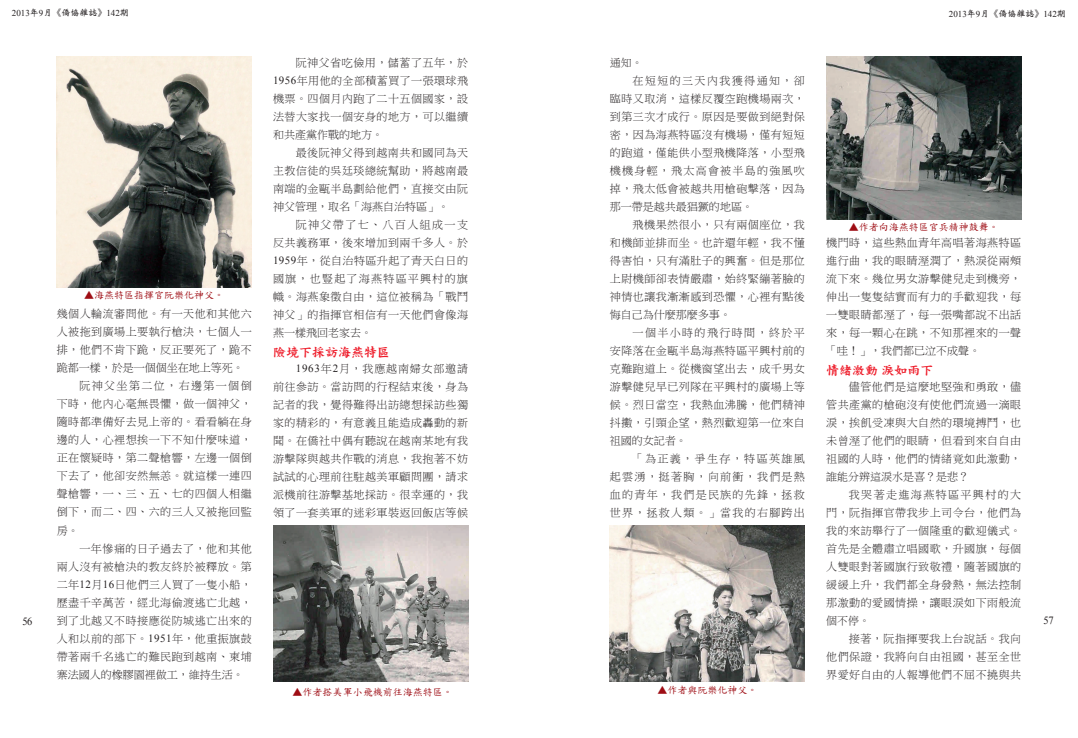
<style>
.page{position:relative;width:1078px;height:738px;background:#fff}
.page>*{position:absolute;margin:0;border:0;box-sizing:border-box;transform-origin:0 0}
.t1{font:13px "DF Kai XB HK BF";color:#ee1b29}
.t2{font:11px/18px "P Ming Li U";letter-spacing:.045em;color:#231f20;text-align:justify}
.t3{font:11px "P Ming Li U";letter-spacing:.115em;color:#231f20}
.t4{font:11px "P Ming Li U";color:#231f20}
.t5{font:11px "P Ming Li U";letter-spacing:.125em;color:#231f20}
.t6{font:11px "Times New Roman";color:#231f20;scale:.95 1}
.t7{font:10px "DF Kai Shu SB Estd BF";color:#9e0d14}
.t8{font:700 9px "Wei Bei";color:#231f20}
.s1{font-family:"Times New Roman";font-weight:400}
.s2{font-family:"Times New Roman"}
</style>
<div class="page">
<img style="left:57px;top:57px;width:195px;height:230px">
<img style="left:273px;top:525px;width:195px;height:155px">
<img style="left:826px;top:57px;width:194px;height:163px">
<img style="left:609px;top:525px;width:195px;height:155px">
<p class="t8" style="left:12px;top:8px;width:119px"><span class="s1">2013</span>年<span class="s1">9</span>月《僑協雜誌》<span class="s1">142</span>期</p>
<p class="t8" style="left:948px;top:9px;width:118px"><span class="s1">2013</span>年<span class="s1">9</span>月《僑協雜誌》<span class="s1">142</span>期</p>
<p class="t2" style="left:273px;top:53px;width:196px;text-indent:23px">阮神父省吃儉用，儲蓄了五年，於<span class="s2">1956</span>年用他的全部積蓄買了一張環球飛機票。四個月內跑了二十五個國家，設法替大家找一個安身的地方，可以繼續和共產黨作戰的地方。</p>
<p class="t2" style="left:273px;top:143px;width:196px;text-indent:23px">最後阮神父得到越南共和國同為天主教信徒的吳廷琰總統幫助，將越南最南端的金甌半島劃給他們，直接交由阮神父管理，取名「海燕自治特區」。</p>
<p class="t2" style="left:273px;top:215px;width:196px;text-indent:23px">阮神父帶了七、八百人組成一支反共義務軍，後來增加到兩千多人。於<span class="s2">1959</span>年，從自治特區升起了青天白日的國旗，也豎起了海燕特區平興村的旗幟。海燕象徵自由，這位被稱為「戰鬥神父」的指揮官相信有一天他們會像海燕一樣飛回老家去。</p>
<p class="t1" style="left:273px;top:345px;width:118px">險境下採訪海燕特區</p>
<p class="t2" style="left:273px;top:359px;width:196px;text-indent:23px"><span class="s2">1963</span>年<span class="s2">2</span>月，我應越南婦女部邀請前往參訪。當訪問的行程結束後，身為記者的我，覺得難得出訪總想採訪些獨家的精彩的，有意義且能造成轟動的新聞。在僑社中偶有聽說在越南某地有我游擊隊與越共作戰的消息，我抱著不妨試試的心理前往駐越美軍顧問團，請求派機前往游擊基地採訪。很幸運的，我領了一套美軍的迷彩軍裝返回飯店等候</p>
<p class="t2" style="left:609px;top:53px;width:34px">通知。</p>
<p class="t5" style="left:632px;top:75px;width:174px">在短短的三天內我獲得通知，卻</p>
<p class="t2" style="left:609px;top:89px;width:196px">臨時又取消，這樣反覆空跑機場兩次，</p>
<p class="t2" style="left:609px;top:107px;width:196px">到第三次才成行。原因是要做到絕對保</p>
<p class="t2" style="left:609px;top:125px;width:196px">密，因為海燕特區沒有機場，僅有短短</p>
<p class="t2" style="left:609px;top:143px;width:196px">的跑道，僅能供小型飛機降落，小型飛</p>
<p class="t3" style="left:609px;top:165px;width:196px">機機身輕，飛太高會被半島的強風吹</p>
<p class="t2" style="left:609px;top:179px;width:196px">掉，飛太低會被越共用槍砲擊落，因為</p>
<p class="t4" style="left:609px;top:201px;width:144px">那一帶是越共最猖獗的地區。</p>
<p class="t2" style="left:632px;top:215px;width:174px">飛機果然很小，只有兩個座位，我</p>
<p class="t2" style="left:609px;top:233px;width:196px">和機師並排而坐。也許還年輕，我不懂</p>
<p class="t2" style="left:609px;top:251px;width:196px">得害怕，只有滿肚子的興奮。但是那位</p>
<p class="t2" style="left:609px;top:269px;width:196px">上尉機師卻表情嚴肅，始終緊繃著臉的</p>
<p class="t2" style="left:609px;top:287px;width:196px">神情也讓我漸漸感到恐懼，心裡有點後</p>
<p class="t4" style="left:609px;top:309px;width:122px">悔自己為什麼那麼多事。</p>
<p class="t5" style="left:632px;top:327px;width:174px">一個半小時的飛行時間，終於平</p>
<p class="t2" style="left:609px;top:341px;width:196px">安降落在金甌半島海燕特區平興村前的</p>
<p class="t2" style="left:609px;top:359px;width:196px">克難跑道上。從機窗望出去，成千男女</p>
<p class="t2" style="left:609px;top:377px;width:196px">游擊健兒早已列隊在平興村的廣場上等</p>
<p class="t2" style="left:609px;top:395px;width:196px">候。烈日當空，我熱血沸騰，他們精神</p>
<p class="t2" style="left:609px;top:413px;width:196px">抖擻，引頸企望，熱烈歡迎第一位來自</p>
<p class="t2" style="left:609px;top:431px;width:78px">祖國的女記者。</p>
<p class="t5" style="left:632px;top:453px;width:174px">「為正義，爭生存，特區英雄風</p>
<p class="t3" style="left:609px;top:471px;width:196px">起雲湧，挺著胸，向前衝，我們是熱</p>
<p class="t3" style="left:609px;top:489px;width:196px">血的青年，我們是民族的先鋒，拯救</p>
<p class="t3" style="left:609px;top:507px;width:196px">世界，拯救人類。」當我的右腳跨出</p>
<p class="t7" style="left:848px;top:222px;width:151px">▲作者向海燕特區官兵精神鼓舞。</p>
<p class="t2" style="left:826px;top:233px;width:196px">機門時，這些熱血青年高唱著海燕特區進行曲，我的眼睛溼潤了，熱淚從兩頰流下來。幾位男女游擊健兒走到機旁，伸出一隻隻結實而有力的手歡迎我，每一雙眼睛都溼了，每一張嘴都說不出話來，每一顆心在跳，不知那裡來的一聲「哇！」，我們都已泣不成聲。</p>
<p class="t1" style="left:826px;top:363px;width:109px">情緒激動淚如雨下</p>
<p class="t2" style="left:826px;top:377px;width:196px;text-indent:23px">儘管他們是這麼地堅強和勇敢，儘管共產黨的槍砲沒有使他們流過一滴眼淚，挨飢受凍與大自然的環境搏鬥，也未曾溼了他們的眼睛，但看到來自自由祖國的人時，他們的情緒竟如此激動，誰能分辨這淚水是喜？是悲？</p>
<p class="t2" style="left:826px;top:485px;width:196px;text-indent:23px">我哭著走進海燕特區平興村的大門，阮指揮官帶我步上司令台，他們為我的來訪舉行了一個隆重的歡迎儀式。首先是全體肅立唱國歌，升國旗，每個人雙眼對著國旗行致敬禮，隨著國旗的緩緩上升，我們都全身發熱，無法控制那激動的愛國情操，讓眼淚如下雨般流個不停。</p>
<p class="t2" style="left:826px;top:629px;width:196px;text-indent:23px">接著，阮指揮要我上台說話。我向他們保證，我將向自由祖國，甚至全世界愛好自由的人報導他們不屈不撓與共</p>
<p class="t7" style="left:84px;top:290px;width:142px">▲海燕特區指揮官阮樂化神父。</p>
<p class="t2" style="left:57px;top:305px;width:196px">幾個人輪流審問他。有一天他和其他六</p>
<p class="t2" style="left:57px;top:323px;width:196px">人被拖到廣場上要執行槍決，七個人一</p>
<p class="t2" style="left:57px;top:341px;width:196px">排，他們不肯下跪，反正要死了，跪不</p>
<p class="t4" style="left:57px;top:362px;width:188px">跪都一樣，於是一個個坐在地上等死。</p>
<p class="t5" style="left:79px;top:380px;width:174px">阮神父坐第二位，右邊第一個倒</p>
<p class="t2" style="left:57px;top:395px;width:196px">下時，他內心毫無畏懼，做一個神父，</p>
<p class="t2" style="left:57px;top:412px;width:196px">隨時都準備好去見上帝的。看看躺在身</p>
<p class="t2" style="left:57px;top:430px;width:196px">邊的人，心裡想挨一下不知什麼味道，</p>
<p class="t2" style="left:57px;top:448px;width:196px">正在懷疑時，第二聲槍響，左邊一個倒</p>
<p class="t2" style="left:57px;top:466px;width:196px">下去了，他卻安然無恙。就這樣一連四</p>
<p class="t2" style="left:57px;top:484px;width:196px">聲槍響，一、三、五、七的四個人相繼</p>
<p class="t2" style="left:57px;top:502px;width:196px">倒下，而二、四、六的三人又被拖回監</p>
<p class="t2" style="left:57px;top:520px;width:23px">房。</p>
<p class="t2" style="left:79px;top:538px;width:174px">一年慘痛的日子過去了，他和其他</p>
<p class="t2" style="left:57px;top:556px;width:196px">兩人沒有被槍決的教友終於被釋放。第</p>
<p class="t2" style="left:57px;top:574px;width:196px">二年<span class="s2">12</span>月<span class="s2">16</span>日他們三人買了一隻小船，</p>
<p class="t2" style="left:57px;top:592px;width:196px">歷盡千辛萬苦，經北海偷渡逃亡北越，</p>
<p class="t2" style="left:57px;top:610px;width:196px">到了北越又不時接應從防城逃亡出來的</p>
<p class="t2" style="left:57px;top:628px;width:196px">人和以前的部下。<span class="s2">1951</span>年，他重振旗鼓</p>
<p class="t2" style="left:57px;top:646px;width:196px">帶著兩千名逃亡的難民跑到越南、柬埔</p>
<p class="t4" style="left:57px;top:668px;width:189px">寨法國人的橡膠園裡做工，維持生活。</p>
<p class="t6" style="left:22px;top:613px;width:12px">56</p>
<p class="t6" style="left:1043px;top:612px;width:12px">57</p>
<p class="t7" style="left:292px;top:686px;width:161px">▲作者搭美軍小飛機前往海燕特區。</p>
<p class="t7" style="left:657px;top:684px;width:101px">▲作者與阮樂化神父。</p>
</div>
